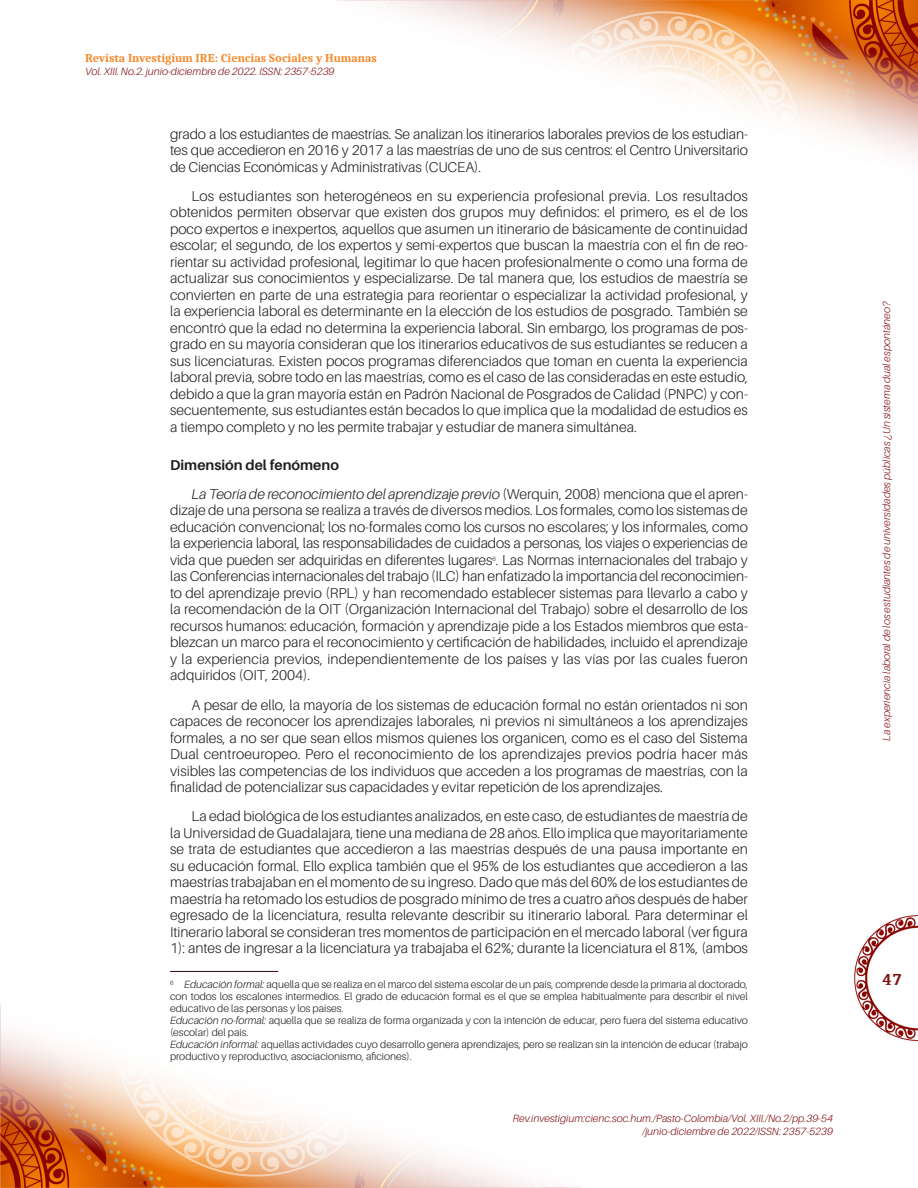
<style>
.page{position:relative;width:918px;height:1188px;background:#fff}
.page>*{position:absolute;margin:0;border:0;box-sizing:border-box;transform-origin:0 0}
.t1{font:700 16.5px "Caladea";color:#831416}
.Texto_Base_Sangría{font:300 14.25px/16.5px "Aileron";color:#231f20;text-align:justify}
.Subtítulo_1{font:700 14.25px "Aileron";color:#231f20}
.t2{font:700 12px "Caladea";color:#f6892b}
.Pie_de_Página{font:300 10.5px/12px "Aileron";color:#231f20}
.t3{font:italic 300 10.5px/12.6px "Aileron";color:#831416;text-align:right}
.Texto_Base_Sangría-2{font:300 6.15px "Aileron";color:#231f20}
.s1{font-style:italic}
</style>
<div class="page">
<img style="left:0;top:0;width:918px;height:1188px">
<hr style="left:170px;top:971px;width:108px;height:1px;background:#34060a">
<p class="t2" style="left:85px;top:51px;width:294px">Revista Investigium IRE: Ciencias Sociales y Humanas</p>
<p class="t3" style="left:85px;top:65px;width:251px">Vol. XIII. No.2. junio-diciembre de 2022. ISSN: 2357-5239</p>
<p class="Texto_Base_Sangría" style="left:170px;top:125px;width:579px">grado a los estudiantes de maestrías. Se analizan los itinerarios laborales previos de los estudian&shy;tes que accedieron en 2016 y 2017 a las maestrías de uno de sus centros: el Centro Universitario de Ciencias Económicas y Administrativas (CUCEA).</p>
<p class="Texto_Base_Sangría" style="left:170px;top:188px;width:579px;text-indent:21px">Los estudiantes son heterogéneos en su experiencia profesional previa. Los resultados obtenidos permiten observar que existen dos grupos muy definidos: el primero, es el de los poco expertos e inexpertos, aquellos que asumen un itinerario de básicamente de continuidad escolar; el segundo, de los expertos y semi-expertos que buscan la maestría con el fin de reo&shy;rientar su actividad profesional, legitimar lo que hacen profesionalmente o como una forma de actualizar sus conocimientos y especializarse. De tal manera que, los estudios de maestría se convierten en parte de una estrategia para reorientar o especializar la actividad profesional, y la experiencia laboral es determinante en la elección de los estudios de posgrado. También se encontró que la edad no determina la experiencia laboral. Sin embargo, los programas de pos&shy;grado en su mayoría consideran que los itinerarios educativos de sus estudiantes se reducen a sus licenciaturas. Existen pocos programas diferenciados que toman en cuenta la experiencia laboral previa, sobre todo en las maestrías, como es el caso de las consideradas en este estudio, debido a que la gran mayoría están en Padrón Nacional de Posgrados de Calidad (PNPC) y con&shy;secuentemente, sus estudiantes están becados lo que implica que la modalidad de estudios es a tiempo completo y no les permite trabajar y estudiar de manera simultánea.</p>
<p class="Subtítulo_1" style="left:170px;top:457px;width:170px">Dimensión del fenómeno</p>
<p class="Texto_Base_Sangría" style="left:170px;top:486px;width:579px;text-indent:21px"><span class="s1">La Teoría de reconocimiento del aprendizaje previo</span> (Werquin, 2008) menciona que el apren&shy;dizaje de una persona se realiza a través de diversos medios. Los formales, como los sistemas de educación convencional; los no-formales como los cursos no escolares; y los informales, como la experiencia laboral, las responsabilidades de cuidados a personas, los viajes o experiencias de vida que pueden ser adquiridas en diferentes lugares . Las Normas internacionales del trabajo y</p>
<p class="Texto_Base_Sangría-2" style="left:492px;top:556px;width:5px">6</p>
<p class="Texto_Base_Sangría" style="left:170px;top:568px;width:579px">las Conferencias internacionales del trabajo (ILC) han enfatizado la importancia del reconocimien&shy;to del aprendizaje previo (RPL) y han recomendado establecer sistemas para llevarlo a cabo y la recomendación de la OIT (Organización Internacional del Trabajo) sobre el desarrollo de los recursos humanos: educación, formación y aprendizaje pide a los Estados miembros que esta&shy;blezcan un marco para el reconocimiento y certificación de habilidades, incluido el aprendizaje y la experiencia previos, independientemente de los países y las vías por las cuales fueron adquiridos (OIT, 2004).</p>
<p class="Texto_Base_Sangría" style="left:170px;top:697px;width:579px;text-indent:21px">A pesar de ello, la mayoría de los sistemas de educación formal no están orientados ni son capaces de reconocer los aprendizajes laborales, ni previos ni simultáneos a los aprendizajes formales, a no ser que sean ellos mismos quienes los organicen, como es el caso del Sistema Dual centroeuropeo. Pero el reconocimiento de los aprendizajes previos podría hacer más visibles las competencias de los individuos que acceden a los programas de maestrías, con la finalidad de potencializar sus capacidades y evitar repetición de los aprendizajes.</p>
<p class="Texto_Base_Sangría" style="left:170px;top:808px;width:579px;text-indent:21px">La edad biológica de los estudiantes analizados, en este caso, de estudiantes de maestría de la Universidad de Guadalajara, tiene una mediana de 28 años. Ello implica que mayoritariamente se trata de estudiantes que accedieron a las maestrías después de una pausa importante en su educación formal. Ello explica también que el 95% de los estudiantes que accedieron a las maestrías trabajaban en el momento de su ingreso. Dado que más del 60% de los estudiantes de maestría ha retomado los estudios de posgrado mínimo de tres a cuatro años después de haber egresado de la licenciatura, resulta relevante describir su itinerario laboral. Para determinar el Itinerario laboral se consideran tres momentos de participación en el mercado laboral (ver figura 1): antes de ingresar a la licenciatura ya trabajaba el 62%; durante la licenciatura el 81%, (ambos</p>
<p class="Pie_de_Página" style="left:170px;top:979px;width:579px;text-align:justify"><sup>6</sup> <span class="s1">Educación formal:</span> aquella que se realiza en el marco del sistema escolar de un país, comprende desde la primaria al doctorado, con todos los escalones intermedios. El grado de educación formal es el que se emplea habitualmente para describir el nivel educativo de las personas y los países.</p>
<p class="Pie_de_Página" style="left:170px;top:1015px;width:579px"><span class="s1">Educación no-formal:</span> aquella que se realiza de forma organizada y con la intención de educar, pero fuera del sistema educativo (escolar) del país.</p>
<p class="Pie_de_Página" style="left:170px;top:1039px;width:579px"><span class="s1">Educación informal:</span> aquellas actividades cuyo desarrollo genera aprendizajes, pero se realizan sin la intención de educar (trabajo productivo y reproductivo, asociacionismo, aficiones).</p>
<p class="t3" style="left:513px;top:1112px;width:322px">Rev.investigium:cienc.soc.hum./Pasto-Colombia/Vol. XIII./No.2/pp.39-54 /junio-diciembre de 2022/ISSN: 2357-5239</p>
<p class="t3" style="left:880px;top:741px;width:441px;rotate:-90deg">La experiencia laboral de los estudiantes de universidades públicas ¿Un sistema dual espontáneo?</p>
<p class="t1" style="left:882px;top:970px;width:21px">47</p>
</div>
